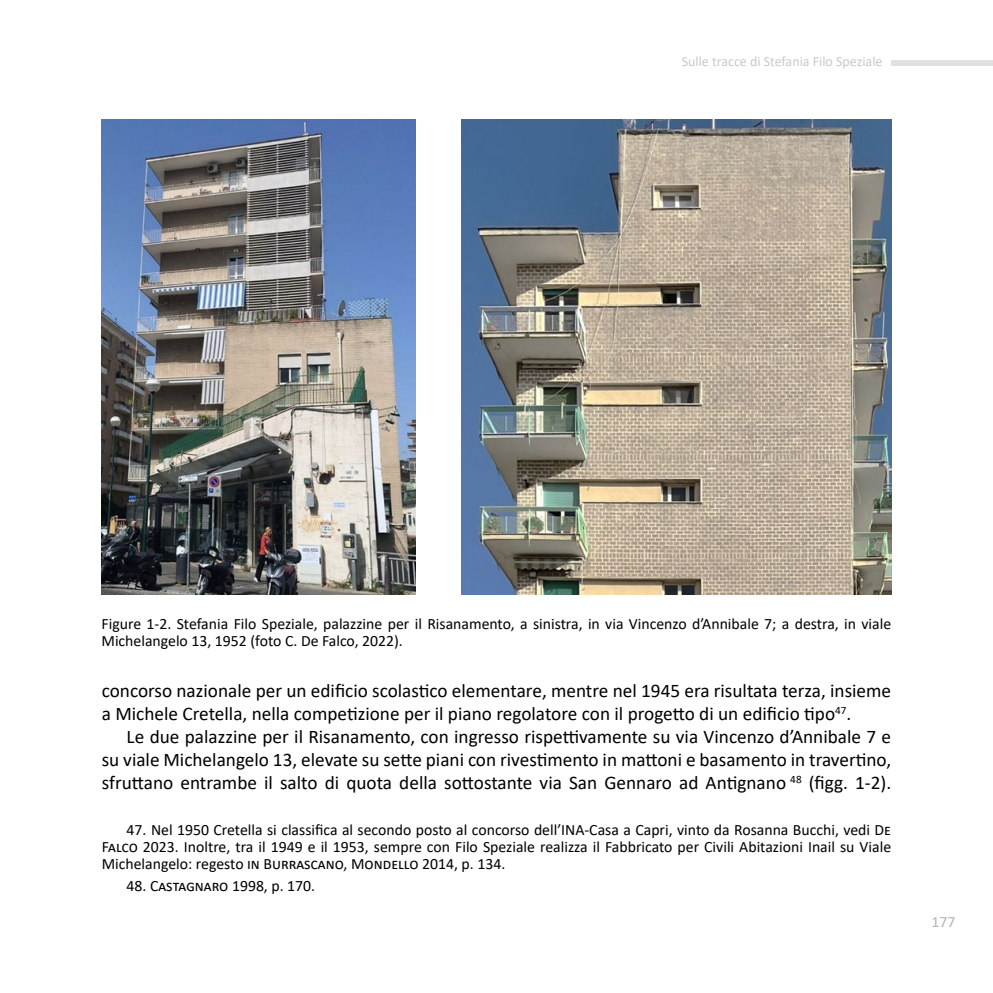
<style>
.page{position:relative;width:993px;height:993px;background:#fff}
.page>*{position:absolute;margin:0;border:0;box-sizing:border-box;transform-origin:0 0}
.t1{font:19.25px/22.9px "Calibri";color:#000}
.t2{font:15.75px/17.2px "Calibri";color:#000;text-align:justify}
.t3{font:15.75px "Calibri";color:#b5b4b4}
.t4{font:14px "Calibri";color:#c9c9c9}
</style>
<div class="page">
<div style="left:890px;top:61px;width:102px;height:5px;background:#e1e1e1"></div>
<img style="left:102px;top:120px;width:313px;height:474px">
<img style="left:461px;top:120px;width:429px;height:474px">
<p class="t4" style="left:681px;top:52px;width:202px">Sulle tracce di Stefania Filo Speziale</p>
<p class="t2" style="left:101px;top:614px;width:790px">Figure 1-2. Stefania Filo Speziale, palazzine per il Risanamento, a sinistra, in via Vincenzo d’Annibale 7; a destra, in viale<br>Michelangelo 13, 1952 (foto C. De Falco, 2022).</p>
<p class="t1" style="left:102px;top:678px;width:790px">concorso nazionale per un edificio scolastico elementare, mentre nel 1945 era risultata terza, insieme a Michele Cretella, nella competizione per il piano regolatore con il progetto di un edificio tipo<sup>47</sup>.</p>
<p class="t1" style="left:102px;top:724px;width:790px;text-align:justify;text-indent:25px">Le due palazzine per il Risanamento, con ingresso rispettivamente su via Vincenzo d’Annibale 7 e su viale Michelangelo 13, elevate su sette piani con rivestimento in mattoni e basamento in travertino, sfruttano entrambe il salto di quota della sottostante via San Gennaro ad Antignano <sup>48</sup> (figg. 1-2).</p>
<p class="t2" style="left:102px;top:820px;width:790px;text-indent:25px">47. Nel 1950 Cretella si classifica al secondo posto al concorso dell’INA-Casa a Capri, vinto da Rosanna Bucchi, vedi De Falco 2023. Inoltre, tra il 1949 e il 1953, sempre con Filo Speziale realizza il Fabbricato per Civili Abitazioni Inail su Viale Michelangelo: regesto in Burrascano, Mondello 2014, p. 134.</p>
<p class="t2" style="left:126px;top:876px;width:190px">48. Castagnaro 1998, p. 170.</p>
<p class="t3" style="left:931px;top:910px;width:25px">177</p>
</div>
